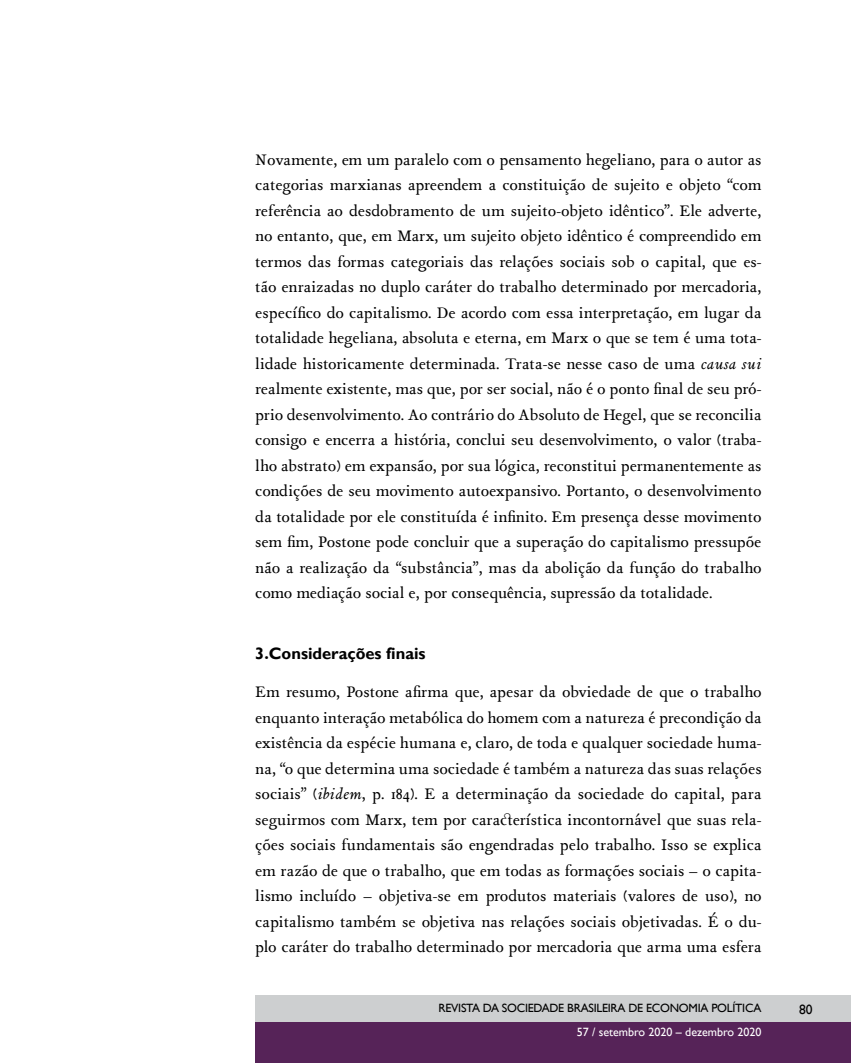
<style>
.page{position:relative;width:851px;height:1063px;background:#fff}
.page>*{position:absolute;margin:0;border:0;box-sizing:border-box;transform-origin:0 0}
.t1{font:16.5px/25.5px "Isidora";color:#000;text-align:justify}
.t2{font:700 16.5px "Gill Sans";color:#000}
.t3{font:13.5px "Gill Sans";color:#000}
.t4{font:12px "Gill Sans";letter-spacing:-.02em;color:#000}
.t5{font:12px "Gill Sans";color:#fff}
.s1{font-style:italic}
</style>
<div class="page">
<div style="left:255px;top:1022px;width:595px;height:41px;background:#562358"></div>
<div style="left:255px;top:995px;width:595px;height:27px;background:#cdcfd0"></div>
<p class="t1" style="left:255px;top:146px;width:508px">Novamente, em um paralelo com o pensamento hegeliano, para o autor as categorias marxianas apreendem a constituição de sujeito e objeto “com referência ao desdobramento de um sujeito-objeto idêntico”. Ele adverte, no entanto, que, em Marx, um sujeito objeto idêntico é compreendido em termos das formas categoriais das relações sociais sob o capital, que es&shy;tão enraizadas no duplo caráter do trabalho determinado por mercadoria, específico do capitalismo. De acordo com essa interpretação, em lugar da totalidade hegeliana, absoluta e eterna, em Marx o que se tem é uma tota&shy;lidade historicamente determinada. Trata-se nesse caso de uma <span class="s1">causa sui </span>realmente existente, mas que, por ser social, não é o ponto final de seu pró&shy;prio desenvolvimento. Ao contrário do Absoluto de Hegel, que se reconcilia consigo e encerra a história, conclui seu desenvolvimento, o valor (traba&shy;lho abstrato) em expansão, por sua lógica, reconstitui permanentemente as condições de seu movimento autoexpansivo. Portanto, o desenvolvimento da totalidade por ele constituída é infinito. Em presença desse movimento sem fim, Postone pode concluir que a superação do capitalismo pressupõe não a realização da “substância”, mas da abolição da função do trabalho como mediação social e, por consequência, supressão da totalidade.</p>
<p class="t2" style="left:255px;top:644px;width:172px">3.Considerações finais</p>
<p class="t1" style="left:255px;top:679px;width:508px">Em resumo, Postone afirma que, apesar da obviedade de que o trabalho enquanto interação metabólica do homem com a natureza é precondição da existência da espécie humana e, claro, de toda e qualquer sociedade huma&shy;na, “o que determina uma sociedade é também a natureza das suas relações sociais” (<span class="s1">ibidem</span>, p. 184). E a determinação da sociedade do capital, para seguirmos com Marx, tem por característica incontornável que suas rela&shy;ções sociais fundamentais são engendradas pelo trabalho. Isso se explica em razão de que o trabalho, que em todas as formações sociais – o capita&shy;lismo incluído – objetiva-se em produtos materiais (valores de uso), no capitalismo também se objetiva nas relações sociais objetivadas. É o du&shy;plo caráter do trabalho determinado por mercadoria que arma uma esfera</p>
<p class="t4" style="left:438px;top:1001px;width:324px">REVISTA DA SOCIEDADE BRASILEIRA DE ECONOMIA POLÍTICA</p>
<p class="t5" style="left:576px;top:1025px;width:186px">57 / setembro 2020 – dezembro 2020</p>
<p class="t3" style="left:799px;top:1001px;width:15px">80</p>
</div>
